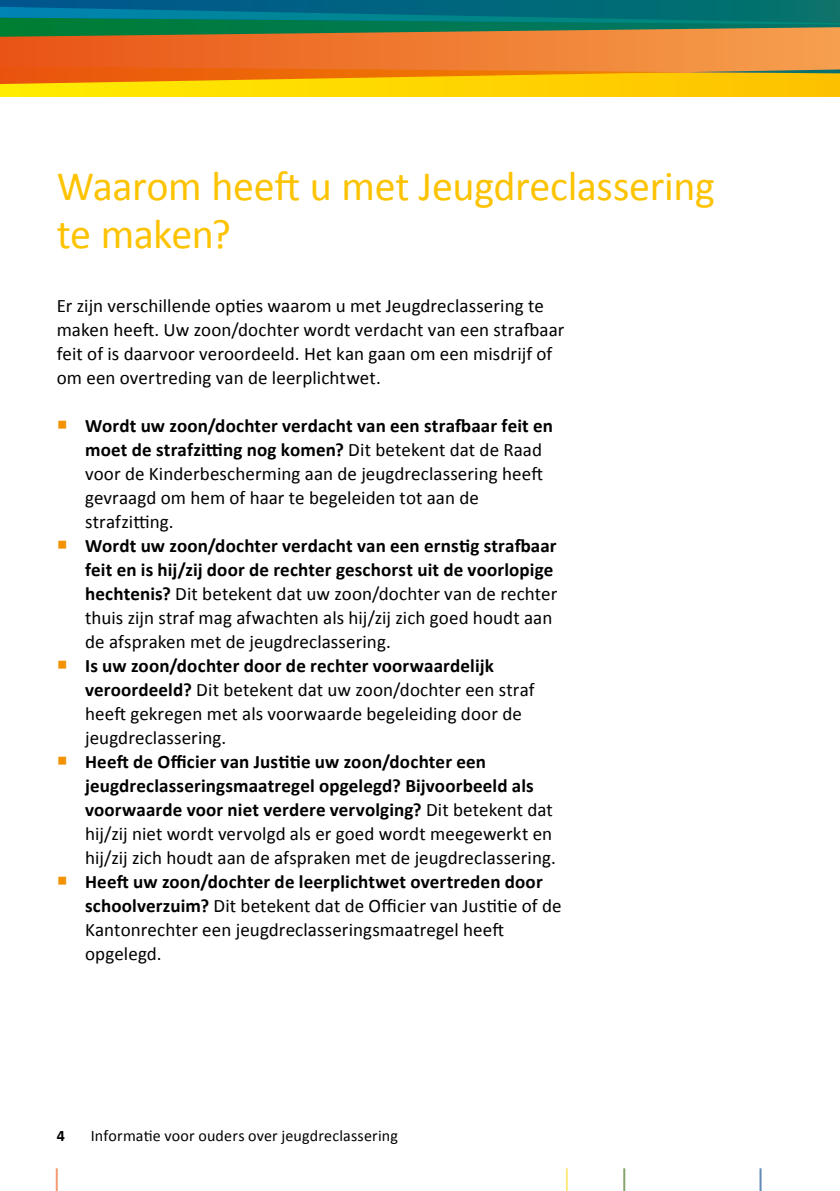
<style>
.page{position:relative;width:840px;height:1191px;background:#fff}
.page>*{position:absolute;margin:0;border:0;box-sizing:border-box;transform-origin:0 0}
.t1{font:42px/48px "Calibri";letter-spacing:-.01em;color:#fdc300}
.t2{font:19px/24px "Calibri";letter-spacing:.005em;color:#000}
.t3{font:700 19px/24px "Calibri";letter-spacing:.01em;color:#000}
.t4{font:16px "Calibri";letter-spacing:.01em;color:#000}
.t5{font:700 16px "Calibri";color:#000}
.s1{font-weight:700}
.s2{font-weight:400}
</style>
<div class="page">
<div style="left:0;top:72px;width:839px;height:24px;background:linear-gradient(to right,#ffed00,#fec100)"></div>
<div style="left:0;top:26px;width:839px;height:46px;background:linear-gradient(to right,#e95415,#f5a04e)"></div>
<div style="left:0;top:0;width:839px;height:26px;background:linear-gradient(to right,#005591,#03746c)"></div>
<svg style="left:0;top:55px;width:839px;height:29px;background:#ef891d"></svg>
<svg style="left:0;top:6px;width:839px;height:31px;background:#277864"></svg>
<hr style="left:56px;top:1168px;width:2px;height:23px;background:#f49c70">
<hr style="left:565px;top:1168px;width:2px;height:23px;background:#ffe980">
<hr style="left:623px;top:1168px;width:2px;height:23px;background:#84a66c">
<hr style="left:759px;top:1168px;width:2px;height:23px;background:#6289b8">
<h1 class="t1" style="left:57px;top:160px;width:659px">Waarom heeft u met Jeugdreclassering te maken?</h1>
<p class="t2" style="left:57px;top:293px;width:509px">Er zijn verschillende opties waarom u met Jeugdreclassering te maken heeft. Uw zoon/dochter wordt verdacht van een strafbaar feit of is daarvoor veroordeeld. Het kan gaan om een misdrijf of om een overtreding van de leerplichtwet.</p>
<p class="t2" style="left:85px;top:413px;width:469px"><span class="s1">Wordt uw zoon/dochter verdacht van een strafbaar feit en moet de strafzitting nog komen?</span> Dit betekent dat de Raad voor de Kinderbescherming aan de jeugdreclassering heeft gevraagd om hem of haar te begeleiden tot aan de strafzitting.</p>
<p class="t2" style="left:85px;top:533px;width:473px"><span class="s1">Wordt uw zoon/dochter verdacht van een ernstig strafbaar feit en is hij/zij door de rechter geschorst uit de voorlopige hechtenis?</span> Dit betekent dat uw zoon/dochter van de rechter thuis zijn straf mag afwachten als hij/zij zich goed houdt aan de afspraken met de jeugdreclassering.</p>
<p class="t2" style="left:85px;top:653px;width:451px"><span class="s1">Is uw zoon/dochter door de rechter voorwaardelijk veroordeeld?</span> Dit betekent dat uw zoon/dochter een straf heeft gekregen met als voorwaarde begeleiding door de jeugdreclassering.</p>
<p class="t3" style="left:85px;top:749px;width:472px">Heeft de Officier van Justitie uw zoon/dochter een jeugdreclasseringsmaatregel opgelegd? Bijvoorbeeld als voorwaarde voor niet verdere vervolging? <span class="s2">Dit betekent dat hij/zij niet wordt vervolgd als er goed wordt meegewerkt en hij/zij zich houdt aan de afspraken met de jeugdreclassering.</span></p>
<p class="t2" style="left:85px;top:869px;width:477px"><span class="s1">Heeft uw zoon/dochter de leerplichtwet overtreden door schoolverzuim?</span> Dit betekent dat de Officier van Justitie of de Kantonrechter een jeugdreclasseringsmaatregel heeft opgelegd.</p>
<p class="t5" style="left:57px;top:1125px;width:10px">4</p>
<p class="t4" style="left:91px;top:1125px;width:308px">Informatie voor ouders over jeugdreclassering</p>
</div>
